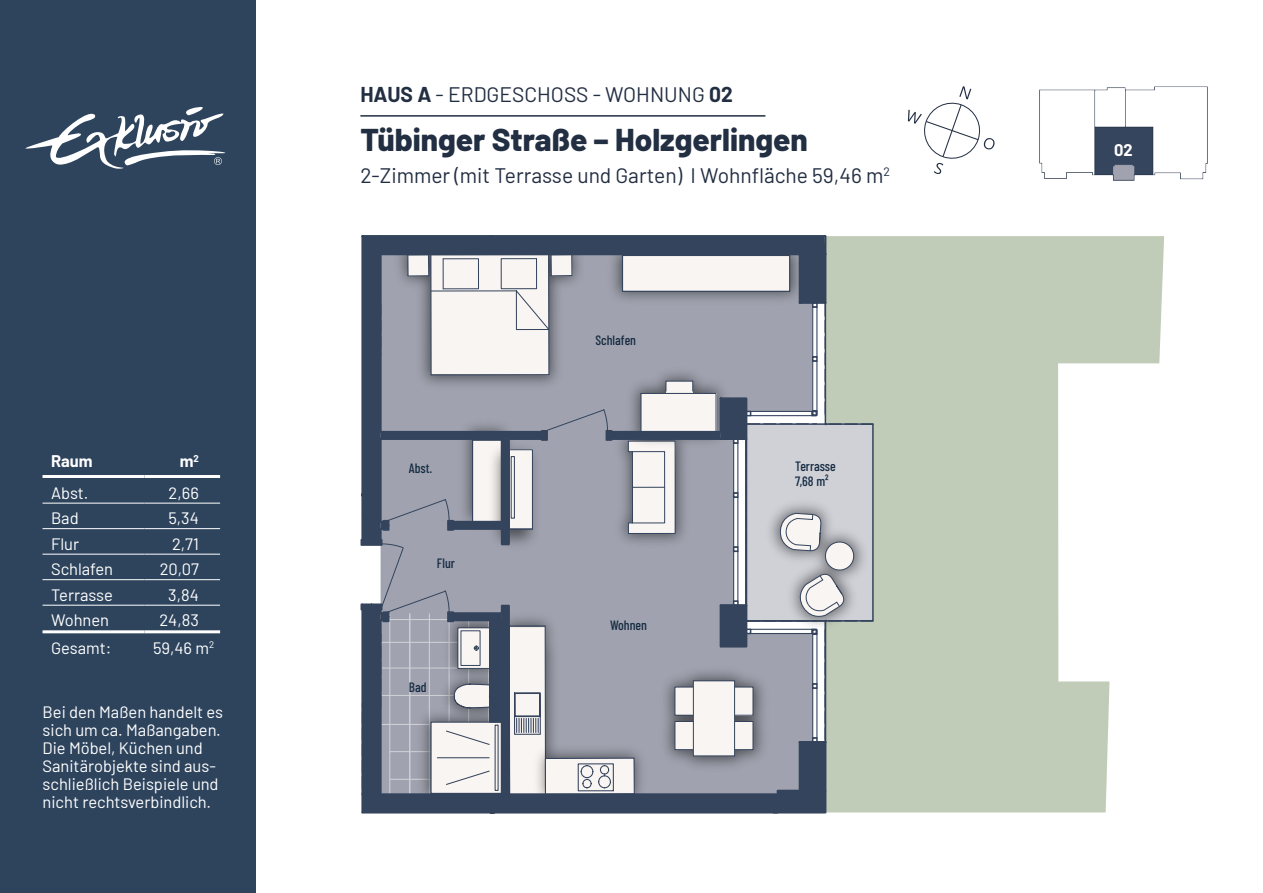
<style>
.page{position:relative;width:1263px;height:893px;background:#fff}
.page>*{position:absolute;margin:0;border:0;box-sizing:border-box;transform-origin:0 0}
.Header_Projektname{font:800 31.5px "Barlow";color:#222e42}
.Header-Subline{font:21px "Barlow";color:#222e42}
.Fliesstext_weiss{font:16.5px/18px "Barlow";color:#fff}
.Tabellentext_weiss{font:16.5px "Barlow";color:#fff}
.Tabellentext_weiss-2{font:700 16.5px "Barlow";color:#fff}
.Fliesstext_weiss-2{font:700 16.5px "Barlow";color:#fff}
.m__Angaben{font:500 13.5px "Barlow Condensed";color:#162b42}
.s1{font-weight:700}
</style>
<div class="page">
<img style="left:1040px;top:86px;width:167px;height:95px">
<svg style="left:874px;top:236px;width:290px;height:576px;fill:#c1ccb8"></svg>
<svg style="left:360px;top:235px;width:514px;height:577px"></svg>
<hr style="left:361px;top:236px;width:2px;height:260px;background:#34445d">
<hr style="left:361px;top:494px;width:2px;height:50px;background:#34445d">
<hr style="left:361px;top:605px;width:2px;height:189px;background:#34445d">
<svg style="left:718px;top:396px;width:109px;height:418px"></svg>
<hr style="left:362px;top:811px;width:132px;height:2px;background:#34445d">
<hr style="left:490px;top:811px;width:288px;height:2px;background:#34445d">
<hr style="left:509px;top:793px;width:269px;height:2px;background:#34445d">
<hr style="left:381px;top:793px;width:121px;height:2px;background:#34445d">
<div style="left:0;top:0;width:255px;height:893px;background:#2e445d"></div>
<svg style="left:25px;top:107px;width:201px;height:62px"></svg>
<hr style="left:360px;top:115px;width:405px;height:2px;background:#222e42">
<hr style="left:43px;top:503px;width:102px;height:1px;background:#fff">
<hr style="left:145px;top:503px;width:75px;height:1px;background:#fff">
<hr style="left:43px;top:528px;width:102px;height:1px;background:#fff">
<hr style="left:145px;top:528px;width:75px;height:1px;background:#fff">
<hr style="left:43px;top:554px;width:102px;height:1px;background:#fff">
<hr style="left:145px;top:554px;width:75px;height:1px;background:#fff">
<hr style="left:43px;top:605px;width:102px;height:1px;background:#fff">
<hr style="left:145px;top:605px;width:75px;height:1px;background:#fff">
<hr style="left:43px;top:475px;width:102px;height:3px;background:#fff">
<hr style="left:145px;top:475px;width:75px;height:3px;background:#fff">
<hr style="left:43px;top:579px;width:102px;height:1px;background:#fff">
<hr style="left:145px;top:579px;width:75px;height:1px;background:#fff">
<hr style="left:43px;top:630px;width:102px;height:3px;background:#fff">
<hr style="left:145px;top:630px;width:75px;height:3px;background:#fff">
<svg style="left:908px;top:86px;width:87px;height:88px"></svg>
<p class="Tabellentext_weiss-2" style="left:51px;top:449px;width:43px">Raum</p>
<p class="Tabellentext_weiss-2" style="left:180px;top:449px;width:21px">m<sup>2</sup></p>
<p class="Tabellentext_weiss" style="left:51px;top:481px;width:39px">Abst.</p>
<p class="Tabellentext_weiss" style="left:169px;top:481px;width:32px">2,66</p>
<p class="Tabellentext_weiss" style="left:51px;top:506px;width:29px">Bad</p>
<p class="Tabellentext_weiss" style="left:168px;top:506px;width:32px">5,34</p>
<p class="Tabellentext_weiss" style="left:51px;top:532px;width:30px">Flur</p>
<p class="Tabellentext_weiss" style="left:172px;top:532px;width:28px">2,71</p>
<p class="Tabellentext_weiss" style="left:51px;top:557px;width:64px">Schlafen</p>
<p class="Tabellentext_weiss" style="left:160px;top:557px;width:41px">20,07</p>
<p class="Tabellentext_weiss" style="left:51px;top:583px;width:63px">Terrasse</p>
<p class="Tabellentext_weiss" style="left:168px;top:583px;width:32px">3,84</p>
<p class="Tabellentext_weiss" style="left:51px;top:608px;width:60px">Wohnen</p>
<p class="Tabellentext_weiss" style="left:159px;top:608px;width:41px">24,83</p>
<p class="Tabellentext_weiss" style="left:51px;top:636px;width:62px">Gesamt:</p>
<p class="Tabellentext_weiss" style="left:153px;top:636px;width:63px">59,46 m<sup>2</sup></p>
<p class="Fliesstext_weiss" style="left:43px;top:702px;width:182px">Bei den Maßen handelt es</p>
<p class="Fliesstext_weiss" style="left:43px;top:720px;width:180px">sich um ca. Maßangaben.<br>Die Möbel, Küchen und<br>Sanitärobjekte sind aus&shy;schließlich Beispiele und nicht rechtsverbindlich.</p>
<p class="Header-Subline" style="left:360px;top:79px;width:374px"><span class="s1">HAUS A</span> - ERDGESCHOSS - WOHNUNG <span class="s1">02</span></p>
<p class="Header_Projektname" style="left:360px;top:116px;width:449px">Tübinger Straße – Holzgerlingen</p>
<p class="Header-Subline" style="left:360px;top:161px;width:531px">2-Zimmer (mit Terrasse und Garten) I Wohnfläche 59,46 m<sup>2</sup></p>
<p class="m__Angaben" style="left:409px;top:459px;width:25px">Abst.</p>
<p class="m__Angaben" style="left:437px;top:553px;width:20px">Flur</p>
<p class="m__Angaben" style="left:409px;top:677px;width:19px">Bad</p>
<p class="m__Angaben" style="left:595px;top:331px;width:42px">Schlafen</p>
<p class="m__Angaben" style="left:610px;top:615px;width:39px">Wohnen</p>
<p class="m__Angaben" style="left:795px;top:456px;width:42px">Terrasse</p>
<p class="m__Angaben" style="left:795px;top:471px;width:35px">7,68 m²</p>
<p class="Fliesstext_weiss-2" style="left:1114px;top:138px;width:20px">02</p>
</div>
